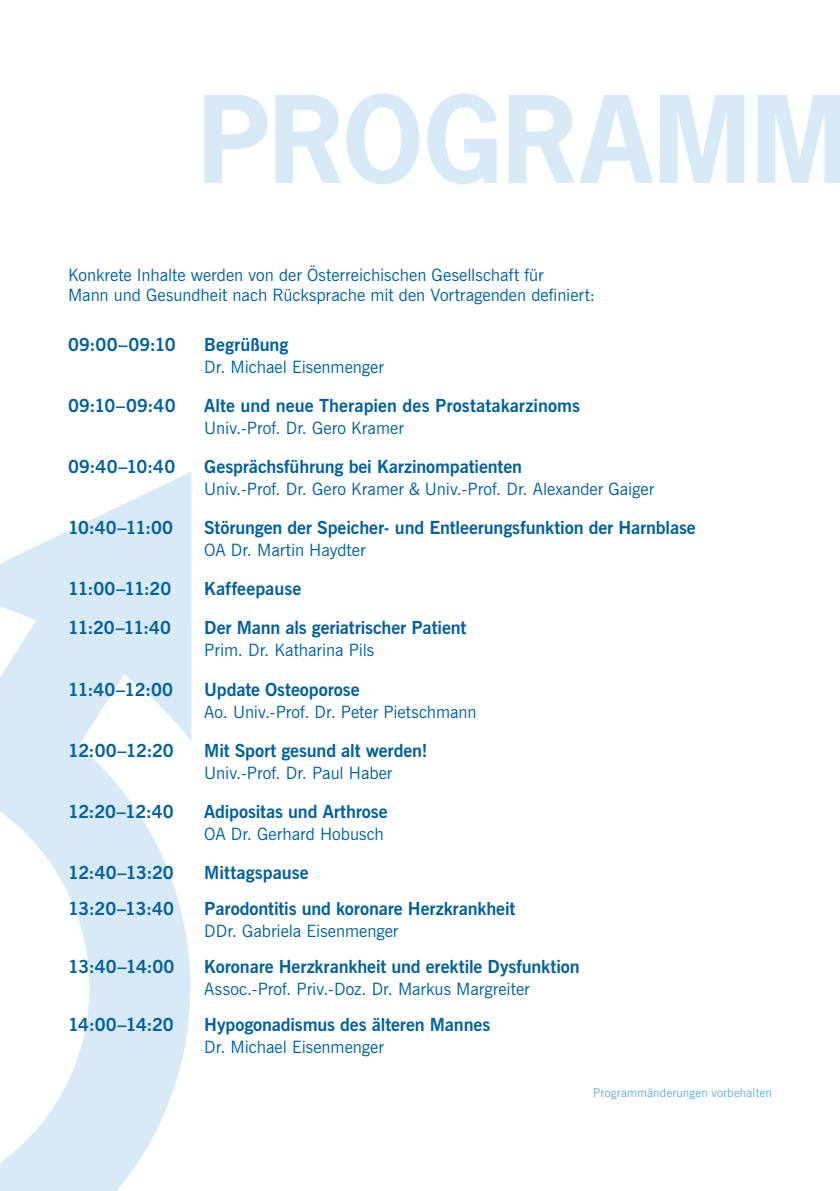
<style>
.page{position:relative;width:840px;height:1191px;background:#fff}
.page>*{position:absolute;margin:0;border:0;box-sizing:border-box;transform-origin:0 0}
.t1{font:700 18px "News Gothic BT";letter-spacing:-.005em;color:#00619e}
.t2{font:17px/20px "News Gothic BT";color:#00619e}
.t3{font:12px "News Gothic BT";letter-spacing:.01em;color:#61aedc}
</style>
<div class="page">
<svg style="left:204px;top:94px;width:635px;height:90px;fill:#d7eaf6"></svg>
<svg style="left:0;top:472px;width:191px;height:719px;fill:#d7eaf6"></svg>
<p class="t2" style="left:68px;top:265px;width:528px">Konkrete Inhalte werden von der Österreichischen Gesellschaft für<br>Mann und Gesundheit nach Rücksprache mit den Vortragenden definiert:</p>
<p class="t1" style="left:68px;top:334px;width:109px">09:00–09:10</p>
<p class="t1" style="left:204px;top:334px;width:86px">Begrüßung</p>
<p class="t2" style="left:204px;top:357px;width:181px">Dr. Michael Eisenmenger</p>
<p class="t1" style="left:68px;top:395px;width:109px">09:10–09:40</p>
<p class="t1" style="left:204px;top:395px;width:377px">Alte und neue Therapien des Prostatakarzinoms</p>
<p class="t2" style="left:204px;top:418px;width:201px">Univ.-Prof. Dr. Gero Kramer</p>
<p class="t1" style="left:68px;top:456px;width:109px">09:40–10:40</p>
<p class="t1" style="left:204px;top:456px;width:319px">Gesprächsführung bei Karzinompatienten</p>
<p class="t2" style="left:204px;top:479px;width:451px">Univ.-Prof. Dr. Gero Kramer &amp; Univ.-Prof. Dr. Alexander Gaiger</p>
<p class="t1" style="left:68px;top:517px;width:106px">10:40–11:00</p>
<p class="t1" style="left:204px;top:517px;width:492px">Störungen der Speicher- und Entleerungsfunktion der Harnblase</p>
<p class="t2" style="left:204px;top:540px;width:163px">OA Dr. Martin Haydter</p>
<p class="t1" style="left:68px;top:578px;width:105px">11:00–11:20</p>
<p class="t1" style="left:204px;top:578px;width:98px">Kaffeepause</p>
<p class="t1" style="left:68px;top:617px;width:105px">11:20–11:40</p>
<p class="t1" style="left:204px;top:617px;width:263px">Der Mann als geriatrischer Patient</p>
<p class="t2" style="left:204px;top:640px;width:171px">Prim. Dr. Katharina Pils</p>
<p class="t1" style="left:68px;top:678px;width:106px">11:40–12:00</p>
<p class="t1" style="left:204px;top:678px;width:157px">Update Osteoporose</p>
<p class="t2" style="left:204px;top:701px;width:273px">Ao. Univ.-Prof. Dr. Peter Pietschmann</p>
<p class="t1" style="left:68px;top:739px;width:107px">12:00–12:20</p>
<p class="t1" style="left:204px;top:739px;width:224px">Mit Sport gesund alt werden!</p>
<p class="t2" style="left:204px;top:762px;width:189px">Univ.-Prof. Dr. Paul Haber</p>
<p class="t1" style="left:68px;top:800px;width:107px">12:20–12:40</p>
<p class="t1" style="left:204px;top:800px;width:185px">Adipositas und Arthrose</p>
<p class="t2" style="left:204px;top:823px;width:181px">OA Dr. Gerhard Hobusch</p>
<p class="t1" style="left:68px;top:861px;width:107px">12:40–13:20</p>
<p class="t1" style="left:204px;top:861px;width:106px">Mittagspause</p>
<p class="t1" style="left:68px;top:897px;width:107px">13:20–13:40</p>
<p class="t1" style="left:204px;top:897px;width:312px">Parodontitis und koronare Herzkrankheit</p>
<p class="t2" style="left:204px;top:920px;width:195px">DDr. Gabriela Eisenmenger</p>
<p class="t1" style="left:68px;top:955px;width:108px">13:40–14:00</p>
<p class="t1" style="left:204px;top:955px;width:377px">Koronare Herzkrankheit und erektile Dysfunktion</p>
<p class="t2" style="left:204px;top:978px;width:327px">Assoc.-Prof. Priv.-Doz. Dr. Markus Margreiter</p>
<p class="t1" style="left:68px;top:1013px;width:107px">14:00–14:20</p>
<p class="t1" style="left:204px;top:1013px;width:287px">Hypogonadismus des älteren Mannes</p>
<p class="t2" style="left:204px;top:1037px;width:181px">Dr. Michael Eisenmenger</p>
<p class="t3" style="left:593px;top:1085px;width:180px">Programmänderungen vorbehalten</p>
</div>
